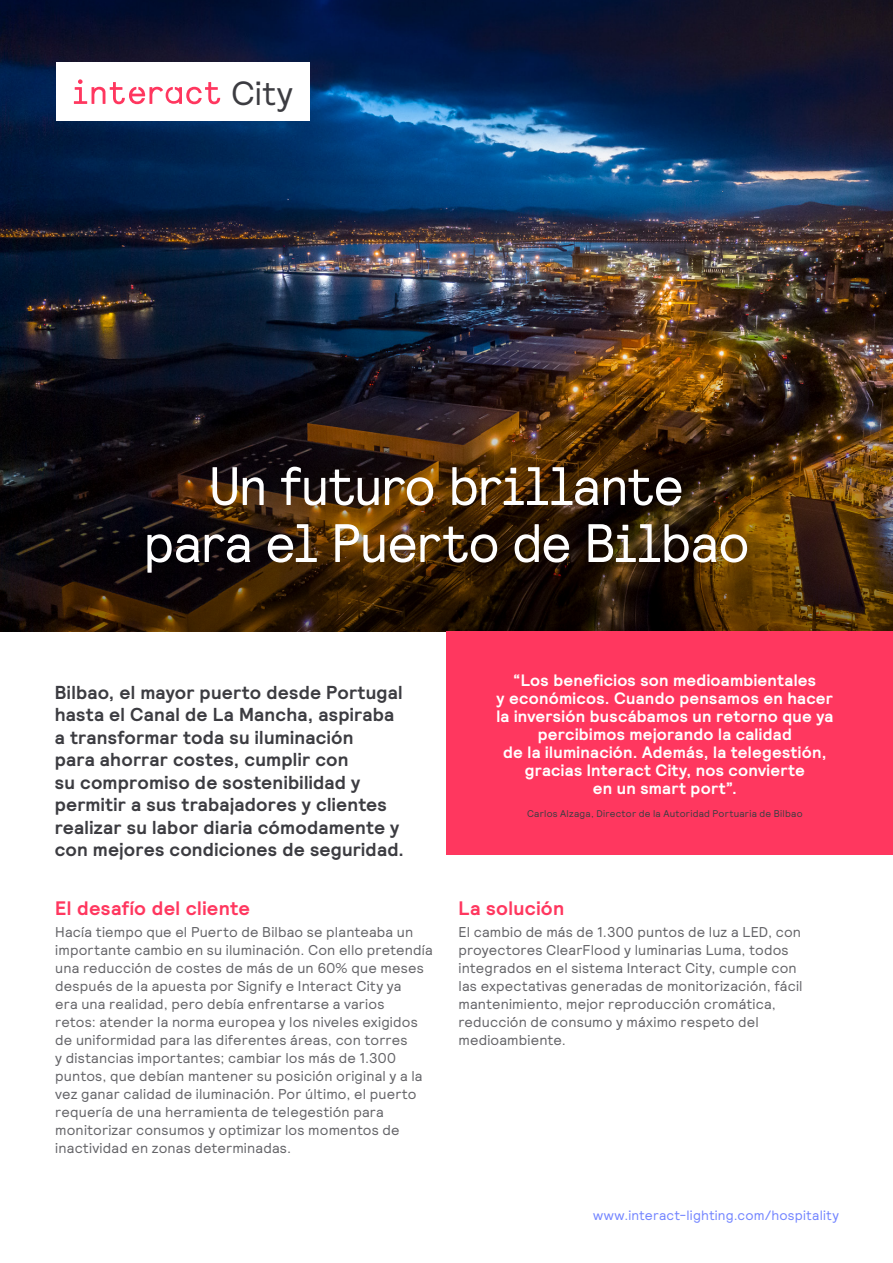
<style>
.page{position:relative;width:893px;height:1263px;background:#fff}
.page>*{position:absolute;margin:0;border:0;box-sizing:border-box;transform-origin:0 0}
.Main_Heading_Small{font:54px/57px "Relative Faux";letter-spacing:-.015em;color:#fff;text-align:center}
.Vertical_Tag{font:33.45px "Relative";color:#3c3c41}
.Body_Sub-heading{font:700 19.5px "Relative";letter-spacing:.015em;color:#ff375f}
.Introduction{font:700 18.75px/22.5px "Relative";letter-spacing:.01em;color:#3c3c41}
.Break-out_Quote{font:700 16.5px/18px "Relative";letter-spacing:.015em;color:#fff;text-align:center}
.Body_Copy_End{font:14.25px/18px "Relative";letter-spacing:.01em;color:#636367}
.Body_Copy{font:14.25px/18px "Relative";letter-spacing:.01em;color:#636367}
.t1{font:13.5px "Relative";letter-spacing:.015em;color:#7284ff}
.t2{font:9.75px "Relative";letter-spacing:.025em;color:#3c3c41}
</style>
<div class="page">
<img style="left:0;top:0;width:893px;height:316px">
<img style="left:0;top:316px;width:893px;height:315px">
<div style="left:56px;top:63px;width:254px;height:58px;background:#fff"></div>
<svg style="left:74px;top:79px;width:146px;height:25px"></svg>
<div style="left:446px;top:631px;width:447px;height:224px;background:#ff375f"></div>
<p class="Vertical_Tag" style="left:231px;top:72px;width:63px">City</p>
<p class="Main_Heading_Small" style="left:144px;top:456px;width:607px">Un futuro brillante<br>para el Puerto de Bilbao</p>
<p class="Introduction" style="left:55px;top:681px;width:351px">Bilbao, el mayor puerto desde Portugal hasta el Canal de La Mancha, aspiraba a transformar toda su iluminación<br>para ahorrar costes, cumplir con<br>su compromiso de sostenibilidad y permitir a sus trabajadores y clientes realizar su labor diaria cómodamente y con mejores condiciones de seguridad.</p>
<p class="Body_Sub-heading" style="left:55px;top:895px;width:196px">El desafío del cliente</p>
<p class="Body_Copy_End" style="left:55px;top:923px;width:379px">Hacía tiempo que el Puerto de Bilbao se planteaba un importante cambio en su iluminación. Con ello pretendía una reducción de costes de más de un 60% que meses después de la apuesta por Signify e Interact City ya<br>era una realidad, pero debía enfrentarse a varios<br>retos: atender la norma europea y los niveles exigidos de uniformidad para las diferentes áreas, con torres<br>y distancias importantes; cambiar los más de 1.300 puntos, que debían mantener su posición original y a la vez ganar calidad de iluminación. Por último, el puerto requería de una herramienta de telegestión para monitorizar consumos y optimizar los momentos de inactividad en zonas determinadas.</p>
<p class="Break-out_Quote" style="left:496px;top:671px;width:338px">“Los beneficios son medioambientales<br>y económicos. Cuando pensamos en hacer la inversión buscábamos un retorno que ya percibimos mejorando la calidad<br>de la iluminación. Además, la telegestión, gracias Interact City, nos convierte<br>en un smart port”.</p>
<p class="t2" style="left:527px;top:807px;width:277px">Carlos Alzaga, Director de la Autoridad Portuaria de Bilbao</p>
<p class="Body_Sub-heading" style="left:458px;top:895px;width:107px">La solución</p>
<p class="Body_Copy" style="left:458px;top:923px;width:346px">El cambio de más de 1.300 puntos de luz a LED, con proyectores ClearFlood y luminarias Luma, todos integrados en el sistema Interact City, cumple con las expectativas generadas de monitorización, fácil mantenimiento, mejor reproducción cromática, reducción de consumo y máximo respeto del medioambiente.</p>
<p class="t1" style="left:593px;top:1206px;width:247px">www.interact-lighting.com/hospitality</p>
</div>
